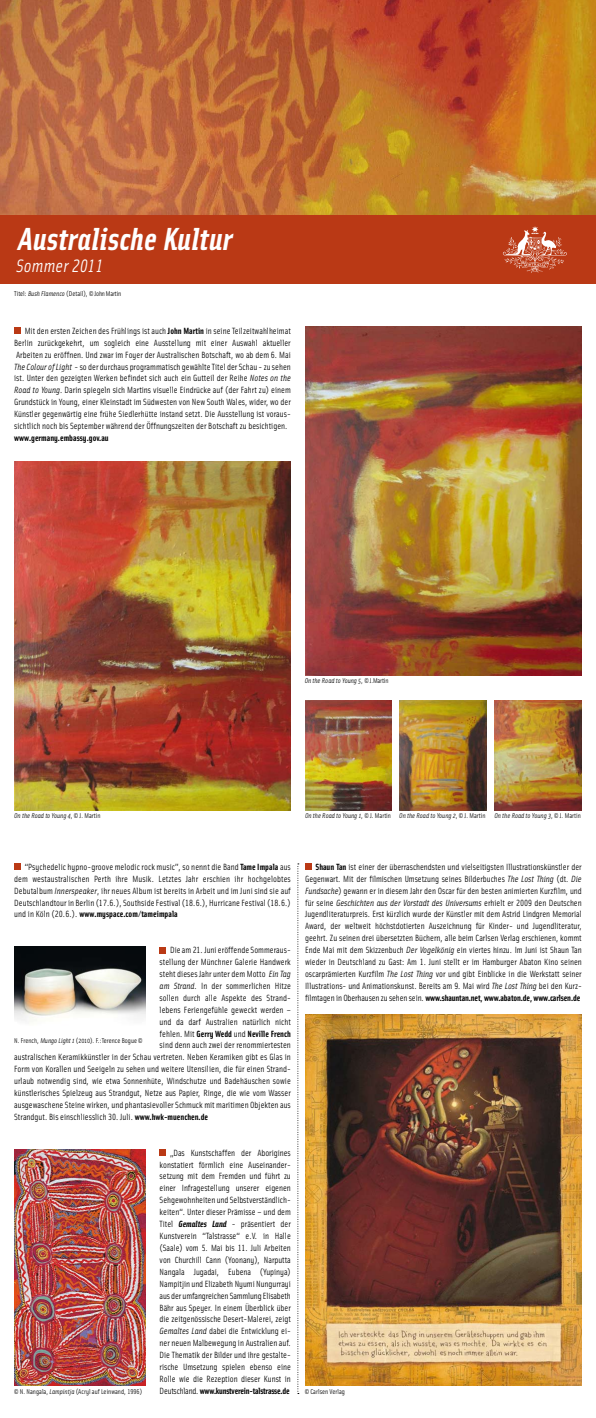
<style>
.page{position:relative;width:596px;height:1418px;background:#fff}
.page>*{position:absolute;margin:0;border:0;box-sizing:border-box;transform-origin:0 0}
.t1{font:italic 700 32px "Solex";letter-spacing:.01em;color:#fff}
.t2{font:italic 18px "Solex Regular Lining";letter-spacing:.01em;color:#fff}
.t3{font:9px/11.9px "Solex Regular Lining";color:#000;text-align:justify}
.t4{font:700 9px "Solex";color:#000}
.t5{font:italic 9px "Solex";letter-spacing:-.005em;color:#000}
.t6{font:700 9px "Solex";letter-spacing:-.025em;color:#000}
.t7{font:italic 7px "Solex";color:#000}
.t8{font:7px "Solex Regular Lining";color:#000}
.t9{font:7px "Solex";color:#000}
.s1{font-family:"Solex";font-style:italic}
.s2{font-family:"Solex"}
.s3{font-family:"Solex";font-weight:700}
.s4{font-family:"Solex Regular Lining";font-style:normal}
.s5{font-style:normal}
.s6{font-family:"Solex Regular Lining";font-weight:400}
.s7{font-style:italic}
.s8{font-family:"Solex";font-weight:700;font-style:italic}
</style>
<div class="page">
<img style="left:0;top:0;width:595px;height:215px">
<div style="left:0;top:215px;width:595px;height:68px;background:#ba3915"></div>
<svg style="left:502px;top:226px;width:64px;height:46px"></svg>
<div style="left:159px;top:947px;width:7px;height:6px;background:#ba3915"></div>
<img style="left:14px;top:946px;width:131px;height:76px">
<div style="left:159px;top:1149px;width:7px;height:6px;background:#ba3915"></div>
<img style="left:14px;top:1149px;width:131px;height:236px">
<svg style="left:305px;top:863px;width:6px;height:6px"></svg>
<img style="left:305px;top:1014px;width:276px;height:371px">
<svg style="left:14px;top:863px;width:6px;height:6px"></svg>
<svg style="left:297px;top:863px;width:2px;height:529px"></svg>
<div style="left:14px;top:327px;width:6px;height:7px;background:#ba3915"></div>
<img style="left:305px;top:701px;width:86px;height:109px">
<img style="left:399px;top:701px;width:87px;height:109px">
<img style="left:494px;top:701px;width:87px;height:109px">
<img style="left:14px;top:462px;width:277px;height:348px">
<img style="left:305px;top:326px;width:276px;height:349px">
<h1 class="t1" style="left:19px;top:218px;width:215px">Australische Kultur</h1>
<h2 class="t2" style="left:16px;top:254px;width:88px">Sommer 2011</h2>
<p class="t8" style="left:14px;top:289px;width:108px">Titel: <span class="s1">Bush Flamenco</span> (Detail), <span class="s2">© John Martin</span></p>
<p class="t3" style="left:14px;top:324px;width:278px;text-indent:10px">Mit den ersten Zeichen des Frühlings ist auch <span class="s3">John Martin</span> in seine Teilzeitwahlheimat Berlin zurückgekehrt, um sogleich eine Ausstellung mit einer Auswahl aktueller Arbeiten zu eröffnen. Und zwar im Foyer der Australischen Botschaft, wo ab dem 6. Mai <span class="s1">The Colour of Light</span> - so der durchaus programmatisch gewählte Titel der Schau - zu sehen ist. Unter den gezeigten Werken befindet sich auch ein Gutteil der Reihe <span class="s1">Notes on the Road to Young</span>. Darin spiegeln sich Martins visuelle Eindrücke auf (der Fahrt zu) einem Grundstück in Young, einer Kleinstadt im Südwesten von New South Wales, wider, wo der Künstler gegenwärtig eine frühe Siedlerhütte instand setzt. Die Ausstellung ist voraus&shy;sichtlich noch bis September während der Öffnungszeiten der Botschaft zu besichtigen.</p>
<p class="t4" style="left:14px;top:432px;width:96px">www.germany.embassy.gov.au</p>
<p class="t7" style="left:304px;top:676px;width:85px">On the Road to Young 5<span class="s4">,</span> <span class="s5">© J.Martin</span></p>
<p class="t7" style="left:14px;top:811px;width:88px">On the Road to Young 4<span class="s4">,</span> <span class="s5">© J. Martin</span></p>
<p class="t7" style="left:305px;top:810px;width:87px">On the Road to Young 1<span class="s4">,</span> <span class="s5">© J. Martin</span></p>
<p class="t7" style="left:399px;top:811px;width:88px">On the Road to Young 2<span class="s4">,</span> <span class="s5">© J. Martin</span></p>
<p class="t7" style="left:494px;top:811px;width:88px">On the Road to Young 3<span class="s4">,</span> <span class="s5">© J. Martin</span></p>
<p class="t3" style="left:14px;top:860px;width:278px;text-indent:11px">“Psychedelic hypno-groove melodic rock music”, so nennt die Band <span class="s3">Tame Impala</span> aus dem westaustralischen Perth ihre Musik. Letztes Jahr erschien ihr hochgelobtes Debutalbum <span class="s1">Innerspeaker</span>, ihr neues Album ist bereits in Arbeit und im Juni sind sie auf Deutschlandtour in Berlin (17.6.), Southside Festival (18.6.), Hurricane Festival (18.6.)</p>
<p class="t4" style="left:14px;top:908px;width:165px"><span class="s6">und in Köln (20.6.).</span> www.myspace.com/tameimpala</p>
<p class="t3" style="left:159px;top:943px;width:133px;text-indent:10px">Die am 21. Juni eröffende Sommeraus&shy;stellung der Münchner Galerie Handwerk steht dieses Jahr unter dem Motto <span class="s1">Ein Tag am Strand</span>. In der sommerlichen Hitze sollen durch alle Aspekte des Strand&shy;lebens Feriengefühle geweckt werden – und da darf Australien natürlich nicht</p>
<p class="t4" style="left:159px;top:1027px;width:133px"><span class="s6">fehlen. Mit</span> Gerry Wedd <span class="s6">und</span> Neville French</p>
<p class="t3" style="left:14px;top:1039px;width:278px;text-indent:145px">sind denn auch zwei der renommiertesten australischen Keramikkünstler in der Schau vertreten. Neben Keramiken gibt es Glas in Form von Korallen und Seeigeln zu sehen und weitere Utensilien, die für einen Strand&shy;urlaub notwendig sind, wie etwa Sonnenhüte, Windschutze und Badehäuschen sowie künstlerisches Spielzeug aus Strandgut, Netze aus Papier, Ringe, die wie vom Wasser ausgewaschene Steine wirken, und phantasievoller Schmuck mit maritimen Objekten aus Strandgut. Bis einschliesslich 30. Juli. <span class="s3">www.hwk-muenchen.de</span></p>
<p class="t9" style="left:14px;top:1035px;width:130px">N. French, <span class="s7">Mungo Light 1</span> (2010). F.:Terence Bogue ©</p>
<p class="t8" style="left:14px;top:1386px;width:129px">© N. Nangala, <span class="s1">Lampintja</span> (Acryl auf Leinwand, 1996)</p>
<p class="t3" style="left:159px;top:1146px;width:133px;text-indent:10px">„Das Kunstschaffen der Aborigines konstatiert förmlich eine Auseinander&shy;setzung mit dem Fremden und führt zu einer Infragestellung unserer eigenen Sehgewohnheiten und Selbstverständlich&shy;keiten“. Unter dieser Prämisse – und dem Titel <span class="s8">Gemaltes Land</span> - präsentiert der Kunstverein “Talstrasse“ e.V. in Halle (Saale) vom 5. Mai bis 11. Juli Arbeiten von Churchill Cann (Yoonany), Narputta Nangala Jugadai, Eubena (Yupinya)<br>Nampitjin und Elizabeth Nyumi Nungurrayi aus der umfangreichen Sammlung Elisabeth Bähr aus Speyer. In einem Überblick über die zeitgenössische Desert-Malerei, zeigt <span class="s1">Gemaltes Land</span> dabei die Entwicklung ei&shy;ner neuen Malbewegung in Australien auf.<br>Die Thematik der Bilder und ihre gestalte&shy;rische Umsetzung spielen ebenso eine Rolle wie die Rezeption dieser Kunst in</p>
<p class="t6" style="left:159px;top:1384px;width:131px"><span class="s6">Deutschland.</span> www.kunstverein-talstrasse.de</p>
<p class="t3" style="left:305px;top:860px;width:278px;text-indent:10px"><span class="s3">Shaun Tan</span> ist einer der überraschendsten und vielseitigsten Illustrationskünstler der Gegenwart. Mit der filmischen Umsetzung seines Bilderbuches <span class="s1">The Lost Thing</span> (dt. <span class="s1">Die Fundsache</span>) gewann er in diesem Jahr den Oscar für den besten animierten Kurzfilm, und</p>
<p class="t5" style="left:305px;top:896px;width:278px"><span class="s4">für seine</span> Geschichten aus der Vorstadt des Universums <span class="s4">erhielt er 2009 den Deutschen</span></p>
<p class="t3" style="left:305px;top:908px;width:278px">Jugendliteraturpreis. Erst kürzlich wurde der Künstler mit dem Astrid Lindgren Memorial Award, der weltweit höchstdotierten Auszeichnung für Kinder- und Jugendliteratur, geehrt. Zu seinen drei übersetzten Büchern, alle beim Carlsen Verlag erschienen, kommt Ende Mai mit dem Skizzenbuch <span class="s1">Der Vogelkönig</span> ein viertes hinzu. Im Juni ist Shaun Tan wieder in Deutschland zu Gast: Am 1. Juni stellt er im Hamburger Abaton Kino seinen oscarprämierten Kurzfilm <span class="s1">The Lost Thing</span> vor und gibt Einblicke in die Werkstatt seiner Illustrations- und Animationskunst. Bereits am 9. Mai wird <span class="s1">The Lost Thing</span> bei den Kurz-</p>
<p class="t4" style="left:305px;top:991px;width:276px"><span class="s6">filmtagen in Oberhausen zu sehen sein.</span> www.shauntan.net, www.abaton.de, www.carlsen.de</p>
<p class="t8" style="left:304px;top:1386px;width:42px">© Carlsen Verlag</p>
</div>
